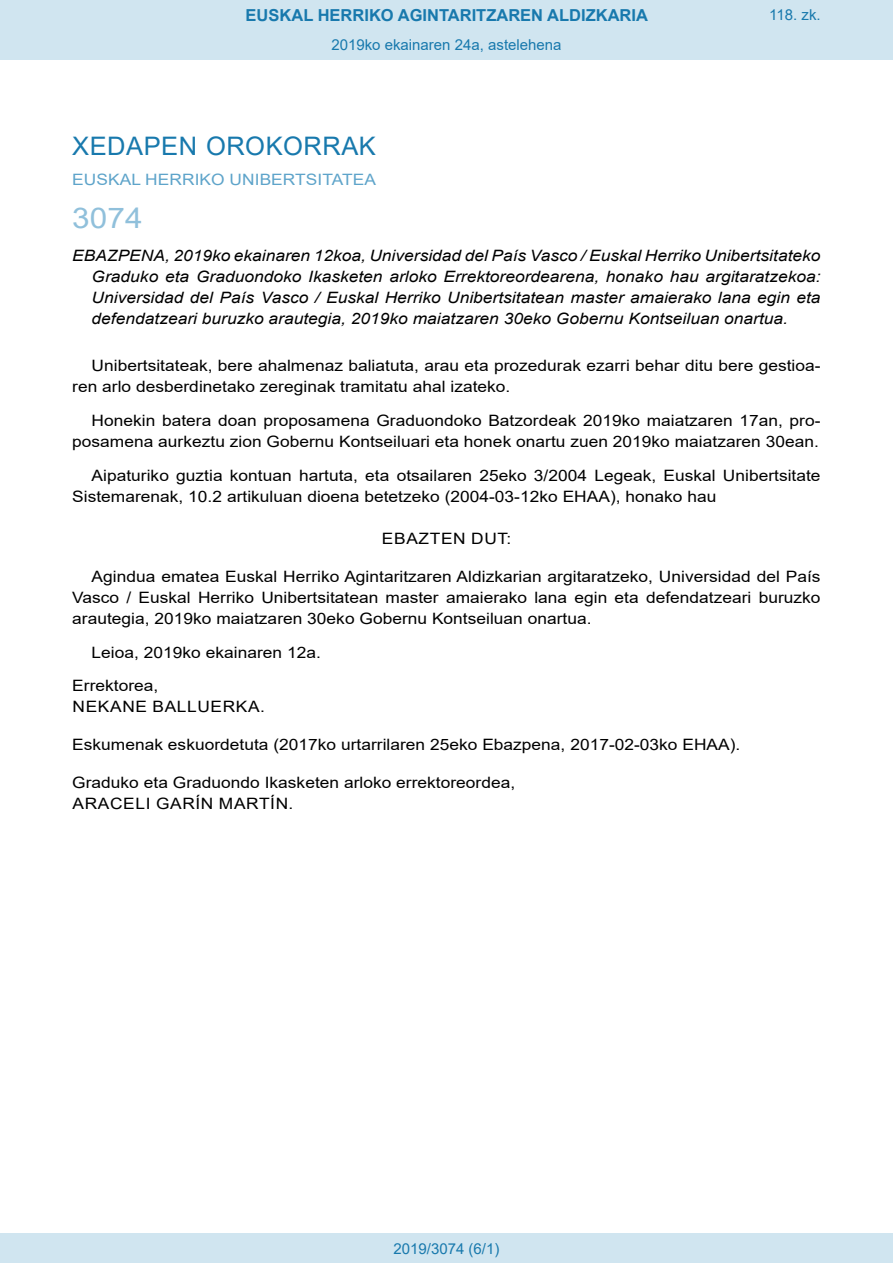
<style>
.page{position:relative;width:893px;height:1263px;background:#fff}
.page>*{position:absolute;margin:0;border:0;box-sizing:border-box;transform-origin:0 0}
.BOPVOrden{font:28.5px "Arial";color:#90c0db;scale:1.11 1}
.BOPVSeccion{font:25.5px "Arial";letter-spacing:.02em;color:#1879ad}
.t1{font:700 16.5px "Arial";color:#1879ad}
.BOPVDetalle{font:15.6px/21px "Arial";color:#000;scale:1.11 1}
.BOPVTitulo{font:italic 15.6px/21px "Arial";color:#000;text-align:justify;scale:1.11 1}
.BOPVDisposicionTitul{font:15.6px "Arial";color:#000;scale:1.11 1}
.BOPVFirmaPuesto{font:15.6px "Arial";color:#000;scale:1.11 1}
.BOPVFirmaNombre{font:15.6px "Arial";letter-spacing:.035em;color:#000;scale:1.11 1}
.BOPVOrganismo{font:15.6px "Arial";letter-spacing:.005em;color:#5ea4ca;scale:1.11 1}
.BOPVFirmaLugFec{font:15.6px "Arial";color:#000;scale:1.11 1}
.BOPVClave{font:15.6px "Arial";letter-spacing:.035em;color:#000;scale:1.11 1}
.Paginacion_Centro{font:15px "Arial";color:#1879ad}
</style>
<div class="page">
<div style="left:0;top:0;width:893px;height:60px;background:#d0e5f0"></div>
<div style="left:0;top:1233px;width:893px;height:30px;background:#d0e5f0"></div>
<p class="t1" style="left:246px;top:3px;width:404px">EUSKAL HERRIKO AGINTARITZAREN ALDIZKARIA</p>
<p class="Paginacion_Centro" style="left:331px;top:35px;width:232px">2019ko ekainaren 24a, astelehena</p>
<p class="Paginacion_Centro" style="left:769px;top:5px;width:53px">118. zk.</p>
<p class="BOPVSeccion" style="left:72px;top:128px;width:305px">XEDAPEN OROKORRAK</p>
<p class="BOPVOrganismo" style="left:72px;top:169px;width:275px">EUSKAL HERRIKO UNIBERTSITATEA</p>
<p class="BOPVOrden" style="left:72px;top:198px;width:65px">3074</p>
<p class="BOPVTitulo" style="left:92px;top:246px;width:658px;text-indent:-19px">EBAZPENA, 2019ko ekainaren 12koa, Universidad del País Vasco / Euskal Herriko Unibertsitateko Graduko eta Graduondoko Ikasketen arloko Errektoreordearena, honako hau argitaratzekoa:<br>Universidad del País Vasco / Euskal Herriko Unibertsitatean master amaierako lana egin eta defendatzeari buruzko arautegia, 2019ko maiatzaren 30eko Gobernu Kontseiluan onartua.</p>
<p class="BOPVDetalle" style="left:72px;top:355px;width:676px;text-indent:19px">Unibertsitateak, bere ahalmenaz baliatuta, arau eta prozedurak ezarri behar ditu bere gestioa&shy;ren arlo desberdinetako zereginak tramitatu ahal izateko.</p>
<p class="BOPVDetalle" style="left:72px;top:410px;width:676px;text-align:right">Honekin batera doan proposamena Graduondoko Batzordeak 2019ko maiatzaren 17an, pro&shy;posamena aurkeztu zion Gobernu Kontseiluari eta honek onartu zuen 2019ko maiatzaren 30ean.</p>
<p class="BOPVDetalle" style="left:72px;top:464px;width:676px;text-indent:19px">Aipaturiko guztia kontuan hartuta, eta otsailaren 25eko 3/2004 Legeak, Euskal Unibertsitate<br>Sistemarenak, 10.2 artikuluan dioena betetzeko (2004-03-12ko EHAA), honako hau</p>
<p class="BOPVClave" style="left:382px;top:528px;width:118px">EBAZTEN DUT:</p>
<p class="BOPVDetalle" style="left:72px;top:566px;width:676px;text-align:justify;text-indent:19px">Agindua ematea Euskal Herriko Agintaritzaren Aldizkarian argitaratzeko, Universidad del País Vasco / Euskal Herriko Unibertsitatean master amaierako lana egin eta defendatzeari buruzko arautegia, 2019ko maiatzaren 30eko Gobernu Kontseiluan onartua.</p>
<p class="BOPVFirmaLugFec" style="left:92px;top:641px;width:208px">Leioa, 2019ko ekainaren 12a.</p>
<p class="BOPVFirmaPuesto" style="left:72px;top:675px;width:79px">Errektorea,</p>
<p class="BOPVFirmaNombre" style="left:73px;top:696px;width:175px">NEKANE BALLUERKA.</p>
<p class="BOPVDisposicionTitul" style="left:72px;top:734px;width:603px">Eskumenak eskuordetuta (2017ko urtarrilaren 25eko Ebazpena, 2017-02-03ko EHAA).</p>
<p class="BOPVFirmaPuesto" style="left:72px;top:772px;width:400px">Graduko eta Graduondo Ikasketen arloko errektoreordea,</p>
<p class="BOPVFirmaNombre" style="left:73px;top:793px;width:200px">ARACELI GARÍN MARTÍN.</p>
<p class="Paginacion_Centro" style="left:393px;top:1238px;width:107px">2019/3074 (6/1)</p>
</div>
